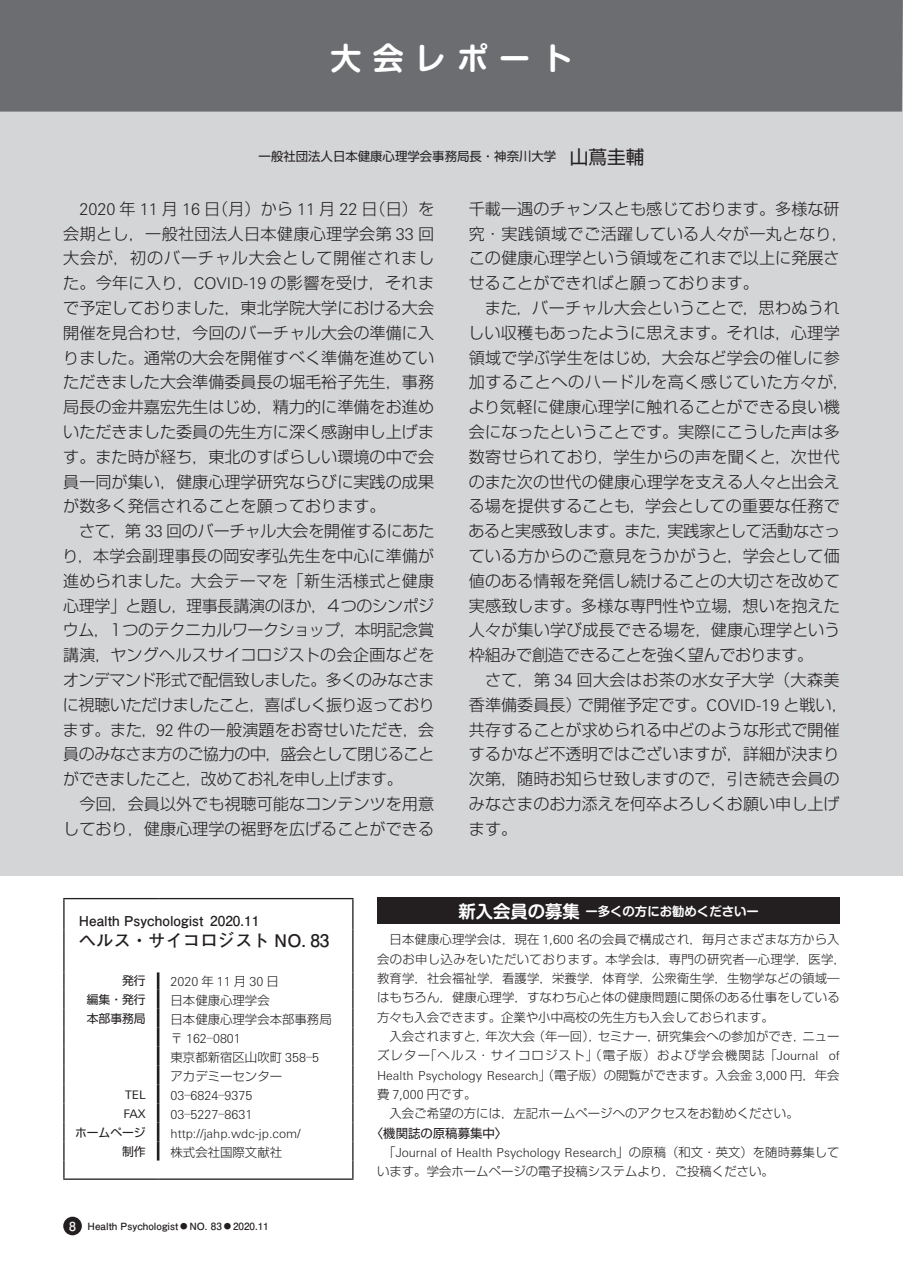
<style>
.page{position:relative;width:903px;height:1275px;background:#fff}
.page>*{position:absolute;margin:0;border:0;box-sizing:border-box;transform-origin:0 0}
.t1{font:700 30.97px "Shin M Go Pro De";letter-spacing:.36em;color:#fff}
.t2{font:700 17.32px "Futo Go B101 Pr 6";color:#231f20}
.t3{font:300 16.1px/24.8px "Shin Go Pr 6";color:#231f20}
.t4{font:700 13.65px "Futo Go B101 Pr 6";color:#231f20}
.t5{font:300 12.42px/19.4px "Shin Go Pr 6";color:#231f20}
.t6{font:300 12.42px "Univers Next W1 G";color:#231f20}
.t7{font:12.42px "Shin Go Pr 6";color:#231f20}
.t8{font:700 12.42px "Shin M Go Pro De";color:#fff}
.t9{font:11.72px "Shin Go Pr 6";color:#231f20}
.t10{font:11.72px "Univers Next W1 G";color:#231f20}
.t11{font:700 9.97px "Futo Go B101 Pro";color:#231f20}
.s1{font-size:18.55px}
.s2{font-family:"Univers Next W1 G"}
.s3{font-family:"Shin Go Pr 6"}
.s4{font-family:"Times New Roman";font-weight:400}
.s5{font-family:"Futo Go B101 Pr 6";font-size:12.42px;color:#fff}
.s6{font-size:7.52px}
.s7{font-size:17.32px}
</style>
<div class="page">
<div style="left:63px;top:1217px;width:19px;height:18px;background:#231f20;border-radius:50%"></div>
<div style="left:0;top:0;width:902px;height:876px;background:#d4d5d7"></div>
<div style="left:0;top:0;width:903px;height:112px;background:#6c6d70"></div>
<hr style="left:63px;top:898px;width:95px;height:1px;background:#231f20">
<hr style="left:63px;top:899px;width:2px;height:31px;background:#231f20">
<hr style="left:158px;top:898px;width:195px;height:1px;background:#231f20">
<hr style="left:352px;top:899px;width:1px;height:31px;background:#231f20">
<hr style="left:63px;top:930px;width:2px;height:22px;background:#231f20">
<hr style="left:63px;top:952px;width:2px;height:20px;background:#231f20">
<svg style="left:63px;top:972px;width:2px;height:206px"></svg>
<svg style="left:352px;top:930px;width:1px;height:248px"></svg>
<hr style="left:63px;top:1178px;width:95px;height:2px;background:#231f20">
<hr style="left:158px;top:1178px;width:195px;height:2px;background:#231f20">
<svg style="left:157px;top:972px;width:2px;height:188px"></svg>
<div style="left:378px;top:898px;width:462px;height:26px;background:#231f20"></div>
<h1 class="t1" style="left:331px;top:33px;width:243px">大会レポート</h1>
<p class="t7" style="left:259px;top:146px;width:387px">一般社団法人日本健康心理学会事務局長・神奈川大学 <span class="s1">山蔦圭輔</span></p>
<p class="t3" style="left:63px;top:195px;width:372px;text-align:justify;text-indent:16px"><span class="s2">2020</span> 年 <span class="s2">11</span> 月 <span class="s2">16</span> 日（月）から <span class="s2">11</span> 月 <span class="s2">22</span> 日（日）を会期とし，一般社団法人日本健康心理学会第 <span class="s2">33</span> 回大会が，初のバーチャル大会として開催されました。今年に入り，<span class="s2">COVID-19</span> の影響を受け，それまで予定しておりました，東北学院大学における大会開催を見合わせ，今回のバーチャル大会の準備に入りました。通常の大会を開催すべく準備を進めていただきました大会準備委員長の堀毛裕子先生，事務局長の金井嘉宏先生はじめ，精力的に準備をお進めいただきました委員の先生方に深く感謝申し上げます。また時が経ち，東北のすばらしい環境の中で会員一同が集い，健康心理学研究ならびに実践の成果が数多く発信されることを願っております。</p>
<p class="t3" style="left:63px;top:517px;width:373px;text-align:justify;text-indent:16px">さて，第 <span class="s2">33</span> 回のバーチャル大会を開催するにあたり，本学会副理事長の岡安孝弘先生を中心に準備が進められました。大会テーマを「新生活様式と健康心理学」と題し，理事長講演のほか，４つのシンポジウム，１つのテクニカルワークショップ，本明記念賞講演，ヤングヘルスサイコロジストの会企画などをオンデマンド形式で配信致しました。多くのみなさまに視聴いただけましたこと，喜ばしく振り返っております。また，<span class="s2">92</span> 件の一般演題をお寄せいただき，会員のみなさま方のご協力の中，盛会として閉じることができましたこと，改めてお礼を申し上げます。</p>
<p class="t3" style="left:63px;top:790px;width:372px;text-align:right">今回，会員以外でも視聴可能なコンテンツを用意しており，健康心理学の裾野を広げることができる</p>
<p class="t3" style="left:469px;top:195px;width:380px">千載一遇のチャンスとも感じております。多様な研究・実践領域でご活躍している人々が一丸となり，この健康心理学という領域をこれまで以上に発展させることができればと願っております。</p>
<p class="t3" style="left:468px;top:294px;width:382px;text-indent:17px">また，バーチャル大会ということで，思わぬうれしい収穫もあったように思えます。それは，心理学領域で学ぶ学生をはじめ，大会など学会の催しに参加することへのハードルを高く感じていた方々が，より気軽に健康心理学に触れることができる良い機会になったということです。実際にこうした声は多数寄せられており，学生からの声を聞くと，次世代のまた次の世代の健康心理学を支える人々と出会える場を提供することも，学会としての重要な任務であると実感致します。また，実践家として活動なさっている方からのご意見をうかがうと，学会として価値のある情報を発信し続けることの大切さを改めて実感致します。多様な専門性や立場，想いを抱えた人々が集い学び成長できる場を，健康心理学という枠組みで創造できることを強く望んでおります。</p>
<p class="t3" style="left:469px;top:666px;width:380px;text-indent:16px">さて，第 <span class="s2">34</span> 回大会はお茶の水女子大学（大森美香準備委員長）で開催予定です。<span class="s2">COVID-19</span> と戦い，共存することが求められる中どのような形式で開催するかなど不透明ではございますが，詳細が決まり次第，随時お知らせ致しますので，引き続き会員のみなさまのお力添えを何卒よろしくお願い申し上げます。</p>
<p class="t4" style="left:79px;top:909px;width:182px">Health Psychologist 2020.11</p>
<p class="t2" style="left:79px;top:927px;width:252px">ヘルス・サイコロジスト NO. 83</p>
<p class="t9" style="left:122px;top:971px;width:25px">発行</p>
<p class="t6" style="left:171px;top:974px;width:110px">2020 <span class="s3">年</span> 11 <span class="s3">月</span> 30 <span class="s3">日</span></p>
<p class="t9" style="left:87px;top:990px;width:60px">編集・発行</p>
<p class="t5" style="left:171px;top:989px;width:101px">日本健康心理学会</p>
<p class="t9" style="left:87px;top:1009px;width:60px">本部事務局</p>
<p class="t5" style="left:171px;top:1008px;width:163px">日本健康心理学会本部事務局</p>
<p class="t6" style="left:171px;top:1031px;width:72px"><span class="s3">〒</span> 162<span class="s4">–</span>0801</p>
<p class="t5" style="left:171px;top:1046px;width:150px;line-height:18.9px">東京都新宿区山吹町 <span class="s2">358</span><span class="s4">–</span><span class="s2">5</span>アカデミーセンター</p>
<p class="t10" style="left:125px;top:1088px;width:22px">TEL</p>
<p class="t6" style="left:171px;top:1088px;width:83px">03<span class="s4">–</span>6824<span class="s4">–</span>9375</p>
<p class="t10" style="left:123px;top:1107px;width:24px">FAX</p>
<p class="t6" style="left:171px;top:1107px;width:83px">03<span class="s4">–</span>5227<span class="s4">–</span>8631</p>
<p class="t9" style="left:75px;top:1123px;width:72px">ホームページ</p>
<p class="t6" style="left:171px;top:1126px;width:132px">http://jahp.wdc-jp.com/</p>
<p class="t9" style="left:122px;top:1142px;width:25px">制作</p>
<p class="t5" style="left:171px;top:1141px;width:113px">株式会社国際文献社</p>
<p class="t11" style="left:69px;top:1218px;width:201px"><span class="s5">8</span> Health Psychologist <span class="s6">●</span> NO. 83 <span class="s6">●</span> 2020.11</p>
<p class="t8" style="left:458px;top:901px;width:302px"><span class="s7">新入会員の募集</span>ー多くの方にお勧めくださいー</p>
<p class="t5" style="left:377px;top:929px;width:470px;text-indent:12px">日本健康心理学会は，現在 <span class="s2">1,600</span> 名の会員で構成され，毎月さまざまな方から入会のお申し込みをいただいております。本学会は，専門の研究者―心理学，医学，教育学，社会福祉学，看護学，栄養学，体育学，公衆衛生学，生物学などの領域―はもちろん，健康心理学，すなわち心と体の健康問題に関係のある仕事をしている方々も入会できます。企業や小中高校の先生方も入会しておられます。</p>
<p class="t5" style="left:377px;top:1025px;width:464px;text-align:right">入会されますと，年次大会（年一回），セミナー，研究集会への参加ができ，ニューズレター「ヘルス・サイコロジスト」（電子版）および学会機関誌「<span class="s2">Journal of</span></p>
<p class="t6" style="left:377px;top:1068px;width:464px">Health Psychology Research<span class="s3">」（電子版）の閲覧ができます。入会金</span> 3,000 <span class="s3">円，年会</span></p>
<p class="t5" style="left:389px;top:1083px;width:411px;text-indent:-12px">費 <span class="s2">7,000</span> 円です。<br>入会ご希望の方には，左記ホームページへのアクセスをお勧めください。</p>
<p class="t7" style="left:371px;top:1123px;width:138px">〈機関誌の原稿募集中〉</p>
<p class="t6" style="left:383px;top:1145px;width:458px"><span class="s3">「</span>Journal of Health Psychology Research<span class="s3">」の原稿（和文・英文）を随時募集して</span></p>
<p class="t5" style="left:377px;top:1161px;width:398px">います。学会ホームページの電子投稿システムより，ご投稿ください。</p>
</div>
